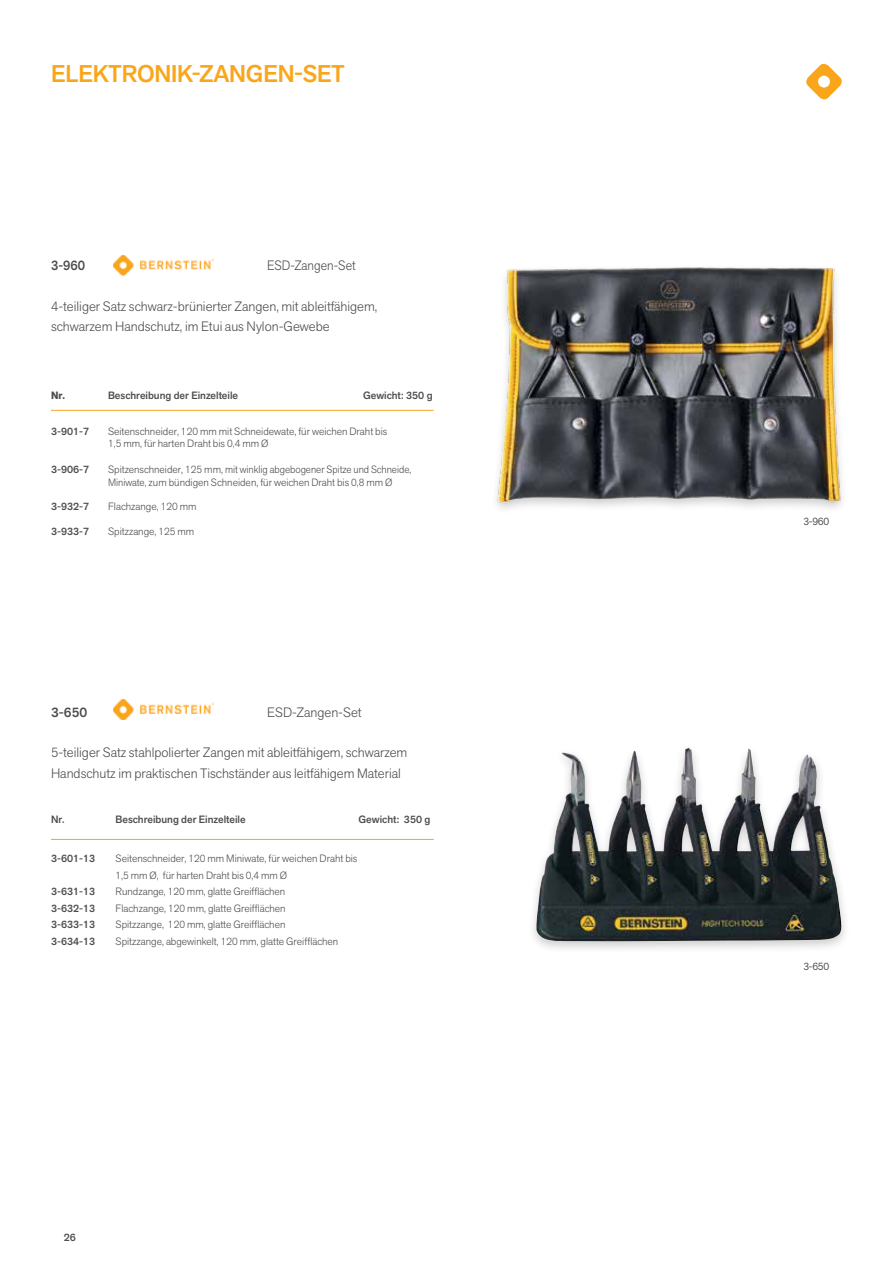
<style>
.page{position:relative;width:893px;height:1263px;background:#fff}
.page>*{position:absolute;margin:0;border:0;box-sizing:border-box;transform-origin:0 0}
.t1{font:500 24px "Akzid Grtsk Next";letter-spacing:-.01em;color:#faa61a}
.t2{font:300 13.5px/20.2px "Akzid Grtsk Next";color:#4d4d4f}
.t3{font:300 13.5px "Akzid Grtsk Next";color:#4d4d4f;scale:.94 1}
.t4{font:500 13.5px "Akzid Grtsk Next";color:#4d4d4f}
.t5{font:500 13.5px "Akzid Grtsk Next";color:#4d4d4f;scale:.94 1}
.t6{font:300 10.5px/12px "Akzid Grtsk Next";color:#4d4d4f}
.t7{font:500 10.5px "Akzid Grtsk Next";color:#4d4d4f}
.t8{font:10.5px "Akzid Grtsk Next";letter-spacing:-.03em;color:#4d4d4f}
.t9{font:700 10.5px "Akzid Grtsk Next";color:#4d4d4f}
</style>
<div class="page">
<svg style="left:806px;top:64px;width:36px;height:35px"></svg>
<div style="left:527px;top:743px;width:323px;height:211px;background:#000;opacity:.2"></div>
<img style="left:536px;top:749px;width:305px;height:192px">
<img style="left:496px;top:267px;width:346px;height:242px">
<hr style="left:51px;top:410px;width:383px;height:1px;background:#faa61a">
<hr style="left:51px;top:839px;width:383px;height:1px;background:#faa61a">
<img style="left:114px;top:255px;width:99px;height:20px">
<img style="left:114px;top:699px;width:99px;height:20px">
<h1 class="t1" style="left:51px;top:58px;width:16px">ELEKTRONIK</h1>
<h1 class="t1" style="left:192px;top:58px;width:140px">-zangen-SET</h1>
<p class="t5" style="left:51px;top:257px;width:38px">3-960</p>
<p class="t3" style="left:267px;top:257px;width:96px">ESD-Zangen-Set</p>
<p class="t2" style="left:51px;top:296px;width:328px">4-teiliger Satz schwarz-brünierter Zangen, mit ableitfähigem, schwarzem Handschutz, im Etui aus Nylon-Gewebe</p>
<p class="t9" style="left:51px;top:388px;width:16px">Nr.</p>
<p class="t7" style="left:108px;top:388px;width:148px">Beschreibung der Einzelteile G</p>
<p class="t7" style="left:371px;top:388px;width:63px">ewicht: 350 g</p>
<p class="t7" style="left:51px;top:425px;width:40px">3-901-7</p>
<p class="t6" style="left:108px;top:426px;width:281px">Seitenschneider, 120 mm mit Schneidewate, für weichen Draht bis<br>1,5 mm, für harten Draht bis 0,4 mm Ø</p>
<p class="t7" style="left:51px;top:462px;width:40px">3-906-7</p>
<p class="t6" style="left:108px;top:463px;width:305px;line-height:12.8px">Spitzenschneider, 125 mm, mit winklig abgebogener Spitze und Schneide,<br>Miniwate, zum bündigen Schneiden, für weichen Draht bis 0,8 mm Ø</p>
<p class="t7" style="left:51px;top:500px;width:40px">3-932-7</p>
<p class="t6" style="left:108px;top:501px;width:90px">Flachzange, 120 mm</p>
<p class="t7" style="left:51px;top:525px;width:40px">3-933-7</p>
<p class="t6" style="left:108px;top:525px;width:88px">Spitzzange, 125 mm</p>
<p class="t4" style="left:51px;top:703px;width:38px">3-650</p>
<p class="t2" style="left:267px;top:702px;width:96px">ESD-Zangen-Set</p>
<p class="t2" style="left:51px;top:742px;width:358px">5-teiliger Satz stahlpolierter Zangen mit ableitfähigem, schwarzem<br>Handschutz im praktischen Tischständer aus leitfähigem Material</p>
<p class="t7" style="left:51px;top:813px;width:15px">Nr.</p>
<p class="t7" style="left:116px;top:813px;width:132px">Beschreibung der Einzelteile</p>
<p class="t7" style="left:359px;top:813px;width:73px">Gewicht: 350 g</p>
<p class="t7" style="left:51px;top:852px;width:46px">3-601-13</p>
<p class="t6" style="left:116px;top:850px;width:243px;line-height:16.5px">Seitenschneider, 120 mm Miniwate, für weichen Draht bis<br>1,5 mm Ø, für harten Draht bis 0,4 mm Ø</p>
<p class="t7" style="left:51px;top:885px;width:46px">3-631-13</p>
<p class="t6" style="left:116px;top:885px;width:171px">Rundzange, 120 mm, glatte Greifflächen</p>
<p class="t7" style="left:51px;top:901px;width:46px">3-632-13</p>
<p class="t6" style="left:116px;top:902px;width:172px">Flachzange, 120 mm, glatte Greifflächen</p>
<p class="t7" style="left:51px;top:918px;width:46px">3-633-13</p>
<p class="t6" style="left:116px;top:918px;width:171px">Spitzzange, 120 mm, glatte Greifflächen</p>
<p class="t7" style="left:51px;top:934px;width:46px">3-634-13</p>
<p class="t6" style="left:116px;top:935px;width:224px">Spitzzange, abgewinkelt, 120 mm, glatte Greifflächen</p>
<p class="t7" style="left:64px;top:1230px;width:14px">26</p>
<p class="t8" style="left:803px;top:514px;width:27px">3-960</p>
<p class="t8" style="left:803px;top:960px;width:27px">3-650</p>
</div>
